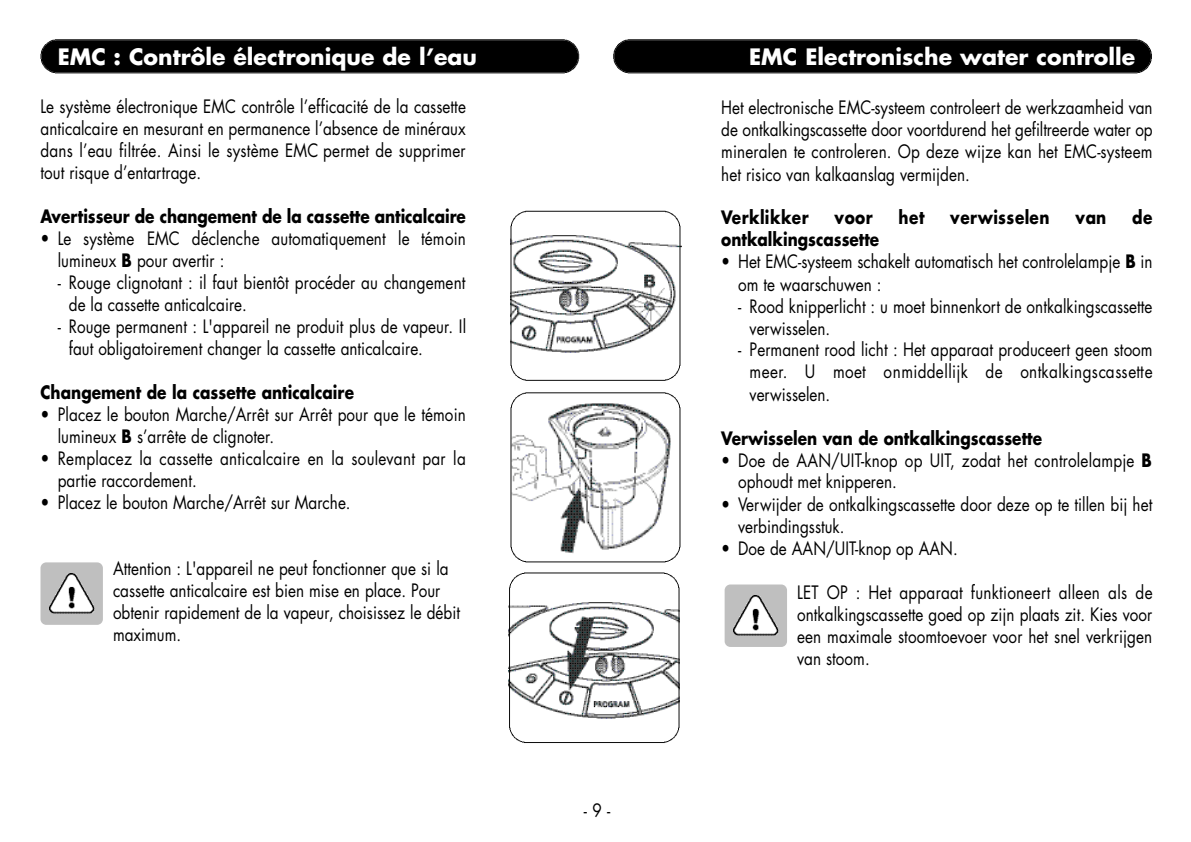
<style>
.page{position:relative;width:1191px;height:842px;background:#fff}
.page>*{position:absolute;margin:0;border:0;box-sizing:border-box;transform-origin:0 0}
.t1{font:700 22px "Futura";color:#fff}
.t2{font:18px/22px "Futura";color:#000;scale:.85 1}
.t3{font:700 18px "Futura";color:#000;scale:.85 1}
.t4{font:700 18px "Futura";letter-spacing:.035em;color:#000;scale:.85 1}
.s1{font-weight:700}
</style>
<div class="page">
<svg style="left:40px;top:39px;width:539px;height:34px;background:#080808"></svg>
<svg style="left:613px;top:39px;width:539px;height:34px;background:#080808"></svg>
<svg style="left:510px;top:211px;width:170px;height:170px"></svg>
<svg style="left:510px;top:392px;width:170px;height:170px"></svg>
<svg style="left:509px;top:572px;width:170px;height:170px"></svg>
<svg style="left:40px;top:562px;width:63px;height:62px;background:#c0c0c0"></svg>
<img style="left:49px;top:573px;width:46px;height:40px">
<svg style="left:724px;top:584px;width:63px;height:62px;background:#c0c0c0"></svg>
<img style="left:733px;top:595px;width:46px;height:40px">
<p class="t1" style="left:58px;top:46px;width:421px">EMC : Contrôle électronique de l’eau</p>
<p class="t2" style="left:41px;top:97px;width:502px;text-align:justify">Le système électronique EMC contrôle l’efficacité de la cassette anticalcaire en mesurant en permanence l’absence de minéraux dans l’eau filtrée. Ainsi le système EMC permet de supprimer tout risque d’entartrage.</p>
<p class="t3" style="left:41px;top:208px;width:502px">Avertisseur de changement de la cassette anticalcaire</p>
<p class="t2" style="left:58px;top:229px;width:482px;text-indent:-17px">• Le système EMC déclenche automatiquement le témoin lumineux <span class="s1">B</span> pour avertir :</p>
<p class="t2" style="left:69px;top:273px;width:468px;text-indent:-11px">- Rouge clignotant : il faut bientôt procéder au changement de la cassette anticalcaire.</p>
<p class="t2" style="left:69px;top:316px;width:469px;text-indent:-11px">- Rouge permanent : L'appareil ne produit plus de vapeur. Il faut obligatoirement changer la cassette anticalcaire.</p>
<p class="t3" style="left:41px;top:384px;width:371px">Changement de la cassette anticalcaire</p>
<p class="t2" style="left:58px;top:405px;width:481px;text-indent:-17px">• Placez le bouton Marche/Arrêt sur Arrêt pour que le témoin lumineux <span class="s1">B</span> s’arrête de clignoter.</p>
<p class="t2" style="left:58px;top:448px;width:481px;text-indent:-17px">• Remplacez la cassette anticalcaire en la soulevant par la partie raccordement.</p>
<p class="t2" style="left:41px;top:493px;width:366px">• Placez le bouton Marche/Arrêt sur Marche.</p>
<p class="t2" style="left:113px;top:558px;width:410px">Attention : L'appareil ne peut fonctionner que si la cassette anticalcaire est bien mise en place. Pour obtenir rapidement de la vapeur, choisissez le débit maximum.</p>
<p class="t2" style="left:584px;top:801px;width:32px">-9-</p>
<p class="t1" style="left:749px;top:46px;width:387px">EMC Electronische water controlle</p>
<p class="t2" style="left:721px;top:98px;width:509px;text-align:justify">Het electronische EMC-systeem controleert de werkzaamheid van de ontkalkingscassette door voortdurend het gefiltreerde water op mineralen te controleren. Op deze wijze kan het EMC-systeem het risico van kalkaanslag vermijden.</p>
<p class="t4" style="left:721px;top:209px;width:105px">Verklikker</p>
<p class="t3" style="left:834px;top:209px;width:46px">voor</p>
<p class="t3" style="left:898px;top:209px;width:32px">het</p>
<p class="t4" style="left:950px;top:209px;width:118px">verwisselen</p>
<p class="t3" style="left:1075px;top:209px;width:38px">van</p>
<p class="t3" style="left:1132px;top:209px;width:25px">de</p>
<p class="t3" style="left:721px;top:231px;width:187px">ontkalkingscassette</p>
<p class="t2" style="left:738px;top:252px;width:489px;text-indent:-17px">• Het EMC-systeem schakelt automatisch het controlelampje <span class="s1">B</span> in om te waarschuwen :</p>
<p class="t2" style="left:749px;top:296px;width:475px;text-indent:-12px">- Rood knipperlicht : u moet binnenkort de ontkalkingscassette verwisselen.</p>
<p class="t2" style="left:749px;top:340px;width:476px;text-align:justify;text-indent:-12px">- Permanent rood licht : Het apparaat produceert geen stoom m e e r. U moet onmiddellijk de ontkalkingscassette verwisselen.</p>
<p class="t3" style="left:721px;top:429px;width:379px">Verwisselen van de ontkalkingscassette</p>
<p class="t2" style="left:738px;top:451px;width:488px;text-indent:-17px">• Doe de AAN/UIT-knop op UIT, zodat het controlelampje <span class="s1">B </span>ophoudt met knipperen.</p>
<p class="t2" style="left:738px;top:494px;width:489px;text-indent:-17px">• Verwijder de ontkalkingscassette door deze op te tillen bij het verbindingsstuk.</p>
<p class="t2" style="left:721px;top:538px;width:280px">• Doe de AAN/UIT-knop op AAN.</p>
<p class="t2" style="left:797px;top:582px;width:420px;text-align:justify">LET OP : Het apparaat funktioneert alleen als de ontkalkingscassette goed op zijn plaats zit. Kies voor een maximale stoomtoevoer voor het snel verkrijgen van stoom.</p>
</div>
